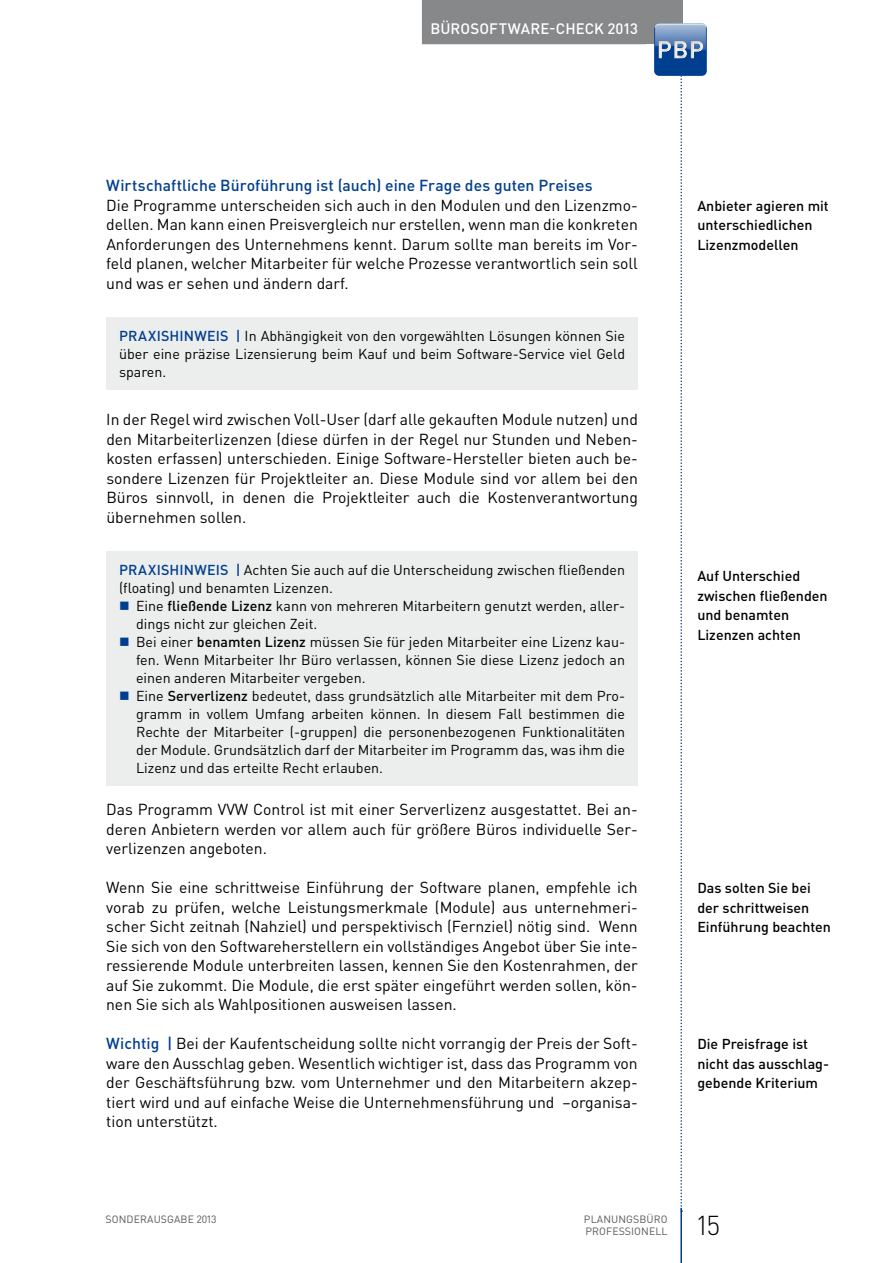
<style>
.page{position:relative;width:893px;height:1263px;background:#fff}
.page>*{position:absolute;margin:0;border:0;box-sizing:border-box;transform-origin:0 0}
.t1{font:300 27px "DIN Pro";color:#000}
.t2{font:15.75px/19.5px "DIN Pro";color:#000;text-align:justify}
.t3{font:500 15.75px "DIN Pro";letter-spacing:.005em;color:#003e90}
.t4{font:500 15px "DIN Pro";letter-spacing:.01em;color:#fff}
.t5{font:14.25px/18px "DIN Pro";color:#000}
.t6{font:500 14.25px/19.5px "DIN Pro";color:#000}
.t7{font:10.5px "DIN Pro";color:#58585a}
.s1{font-weight:500;color:#003e90}
.s2{font-weight:500}
</style>
<div class="page">
<div style="left:638px;top:0;width:44px;height:44px;background:#87888a"></div>
<hr style="left:680px;top:1208px;width:2px;height:55px;background:#003e90">
<div style="left:422px;top:0;width:224px;height:44px;background:#87888a"></div>
<img style="left:654px;top:23px;width:53px;height:53px">
<svg style="left:658px;top:0;width:45px;height:1212px"></svg>
<div style="left:656px;top:39px;width:48px;height:20px;background:#000;opacity:.3"></div>
<div style="left:106px;top:317px;width:532px;height:72px;background:#eceded"></div>
<div style="left:106px;top:551px;width:532px;height:234px;background:#eceded"></div>
<p class="t4" style="left:430px;top:18px;width:209px">Bürosoftware-Check 2013</p>
<p class="t3" style="left:106px;top:175px;width:488px">Wirtschaftliche Büroführung ist (auch) eine Frage des guten Preises</p>
<p class="t2" style="left:106px;top:195px;width:533px">Die Programme unterscheiden sich auch in den Modulen und den Lizenzmo&shy;dellen. Man kann einen Preisvergleich nur erstellen, wenn man die konkreten Anforderungen des Unternehmens kennt. Darum sollte man bereits im Vor&shy;feld planen, welcher Mitarbeiter für welche Prozesse verantwortlich sein soll und was er sehen und ändern darf.</p>
<p class="t5" style="left:119px;top:326px;width:508px;text-align:justify"><span class="s1">Praxishinweis |</span> In Abhängigkeit von den vorgewählten Lösungen können Sie über eine präzise Lizensierung beim Kauf und beim Software-Service viel Geld sparen.</p>
<p class="t2" style="left:106px;top:409px;width:533px">In der Regel wird zwischen Voll-User (darf alle gekauften Module nutzen) und den Mitarbeiterlizenzen (diese dürfen in der Regel nur Stunden und Neben&shy;kosten erfassen) unterschieden. Einige Software-Hersteller bieten auch be&shy;sondere Lizenzen für Projektleiter an. Diese Module sind vor allem bei den Büros sinnvoll, in denen die Projektleiter auch die Kostenverantwortung übernehmen sollen.</p>
<p class="t5" style="left:119px;top:560px;width:507px"><span class="s1">Praxishinweis |</span> Achten Sie auch auf die Unterscheidung zwischen fließenden (floating) und benamten Lizenzen.</p>
<p class="t5" style="left:136px;top:596px;width:491px">Eine <span class="s2">fließende Lizenz</span> kann von mehreren Mitarbeitern genutzt werden, aller&shy;dings nicht zur gleichen Zeit.<br>Bei einer <span class="s2">benamten Lizenz</span> müssen Sie für jeden Mitarbeiter eine Lizenz kau&shy;fen. Wenn Mitarbeiter Ihr Büro verlassen, können Sie diese Lizenz jedoch an einen anderen Mitarbeiter vergeben.<br>Eine <span class="s2">Serverlizenz</span> bedeutet, dass grundsätzlich alle Mitarbeiter mit dem Pro&shy;gramm in vollem Umfang arbeiten können. In diesem Fall bestimmen die Rechte der Mitarbeiter (-gruppen) die personenbezogenen Funktionalitäten der Module. Grundsätzlich darf der Mitarbeiter im Programm das, was ihm die Lizenz und das erteilte Recht erlauben.</p>
<p class="t2" style="left:106px;top:799px;width:533px">Das Programm VVW Control ist mit einer Serverlizenz ausgestattet. Bei an&shy;deren Anbietern werden vor allem auch für größere Büros individuelle Ser&shy;verlizenzen angeboten.</p>
<p class="t2" style="left:106px;top:877px;width:533px">Wenn Sie eine schrittweise Einführung der Software planen, empfehle ich vorab zu prüfen, welche Leistungsmerkmale (Module) aus unternehmeri&shy;scher Sicht zeitnah (Nahziel) und perspektivisch (Fernziel) nötig sind. Wenn Sie sich von den Softwareherstellern ein vollständiges Angebot über Sie inte&shy;ressierende Module unterbreiten lassen, kennen Sie den Kostenrahmen, der auf Sie zukommt. Die Module, die erst später eingeführt werden sollen, kön&shy;nen Sie sich als Wahlpositionen ausweisen lassen.</p>
<p class="t2" style="left:106px;top:1033px;width:533px"><span class="s1">Wichtig |</span> Bei der Kaufentscheidung sollte nicht vorrangig der Preis der Soft&shy;ware den Ausschlag geben. Wesentlich wichtiger ist, dass das Programm von der Geschäftsführung bzw. vom Unternehmer und den Mitarbeitern akzep&shy;tiert wird und auf einfache Weise die Unternehmensführung und –organisa&shy;tion unterstützt.</p>
<p class="t6" style="left:697px;top:195px;width:133px">Anbieter agieren mit unterschiedlichen<br>Lizenzmodellen</p>
<p class="t6" style="left:697px;top:566px;width:132px">Auf Unterschied zwischen fließenden und benamten<br>Lizenzen achten</p>
<p class="t6" style="left:697px;top:878px;width:135px">Das solten Sie bei der schrittweisen<br>Einführung beachten</p>
<p class="t6" style="left:697px;top:1034px;width:133px">Die Preisfrage ist nicht das ausschlag&shy;gebende Kriterium</p>
<p class="t7" style="left:106px;top:1212px;width:8px">sond</p>
<p class="t7" style="left:134px;top:1212px;width:14px">eraus</p>
<p class="t7" style="left:167px;top:1212px;width:51px">gab e 2013</p>
<p class="t7" style="left:584px;top:1212px;width:15px">Planun</p>
<p class="t7" style="left:626px;top:1212px;width:15px">gsbüro</p>
<p class="t7" style="left:586px;top:1224px;width:8px">prof</p>
<p class="t7" style="left:612px;top:1224px;width:14px">ession</p>
<p class="t7" style="left:649px;top:1224px;width:13px">ell</p>
<h1 class="t1" style="left:697px;top:1207px;width:25px">15</h1>
</div>
